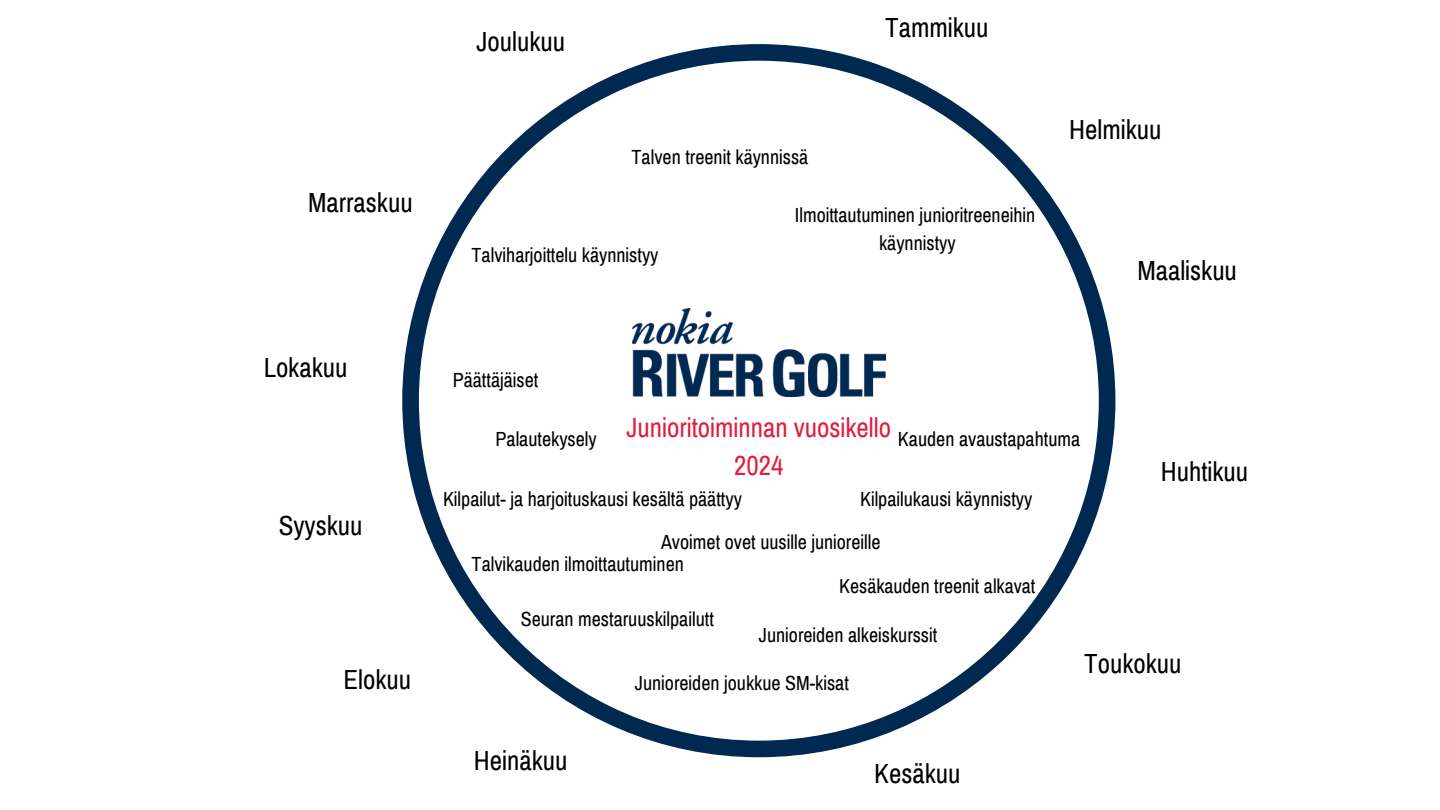
<style>
.page{position:relative;width:1440px;height:810px;background:#fff}
.page>*{position:absolute;margin:0;border:0;box-sizing:border-box;transform-origin:0 0}
.t1{font:27px "Archivo Narrow";color:#000}
.t2{font:27px/37.5px "Archivo Narrow";color:#df1e40;text-align:center}
.t3{font:20px "Archivo Narrow";color:#000}
.t4{font:19.8px "Archivo Narrow";color:#000}
</style>
<div class="page">
<svg style="left:407px;top:49px;width:704px;height:704px"></svg>
<img style="left:632px;top:308px;width:253px;height:89px">
<h1 class="t1" style="left:308px;top:188px;width:106px">Marraskuu</h1>
<p class="t1" style="left:264px;top:354px;width:85px">Lokakuu</p>
<p class="t1" style="left:279px;top:512px;width:85px">Syyskuu</p>
<p class="t1" style="left:343px;top:665px;width:69px">Elokuu</p>
<p class="t1" style="left:476px;top:27px;width:90px">Joulukuu</p>
<h1 class="t3" style="left:632px;top:147px;width:178px">Talven treenit käynnissä</h1>
<h1 class="t1" style="left:885px;top:13px;width:105px">Tammikuu</h1>
<h1 class="t3" style="left:472px;top:244px;width:188px">Talviharjoittelu käynnistyy</h1>
<p class="t3" style="left:453px;top:369px;width:87px">Päättäjäiset</p>
<p class="t3" style="left:795px;top:204px;width:242px">Ilmoittautuminen junioritreeneihin</p>
<p class="t3" style="left:879px;top:232px;width:78px">käynnistyy</p>
<h1 class="t1" style="left:1069px;top:115px;width:94px">Helmikuu</h1>
<p class="t1" style="left:1137px;top:256px;width:101px">Maaliskuu</p>
<h1 class="t3" style="left:496px;top:429px;width:103px">Palautekysely</h1>
<p class="t2" style="left:627px;top:409px;width:266px">Junioritoiminnan vuosikello<br>2024</p>
<p class="t3" style="left:898px;top:429px;width:184px">Kauden avaustapahtuma</p>
<p class="t3" style="left:443px;top:488px;width:300px">Kilpailut- ja harjoituskausi kesältä päättyy</p>
<h1 class="t3" style="left:860px;top:488px;width:174px">Kilpailukausi käynnistyy</h1>
<h1 class="t3" style="left:661px;top:531px;width:221px">Avoimet ovet uusille junioreille</h1>
<p class="t3" style="left:472px;top:553px;width:214px">Talvikauden ilmoittautuminen</p>
<h1 class="t3" style="left:521px;top:609px;width:195px">Seuran mestaruuskilpailutt</h1>
<p class="t4" style="left:839px;top:575px;width:198px">Kesäkauden treenit alkavat</p>
<h1 class="t3" style="left:759px;top:625px;width:180px">Junioreiden alkeiskurssit</h1>
<p class="t1" style="left:1161px;top:457px;width:89px">Huhtikuu</p>
<p class="t1" style="left:474px;top:746px;width:95px">Heinäkuu</p>
<h1 class="t3" style="left:635px;top:673px;width:216px">Junioreiden joukkue SM-kisat</h1>
<p class="t1" style="left:874px;top:759px;width:88px">Kesäkuu</p>
<p class="t1" style="left:1084px;top:649px;width:99px">Toukokuu</p>
</div>
